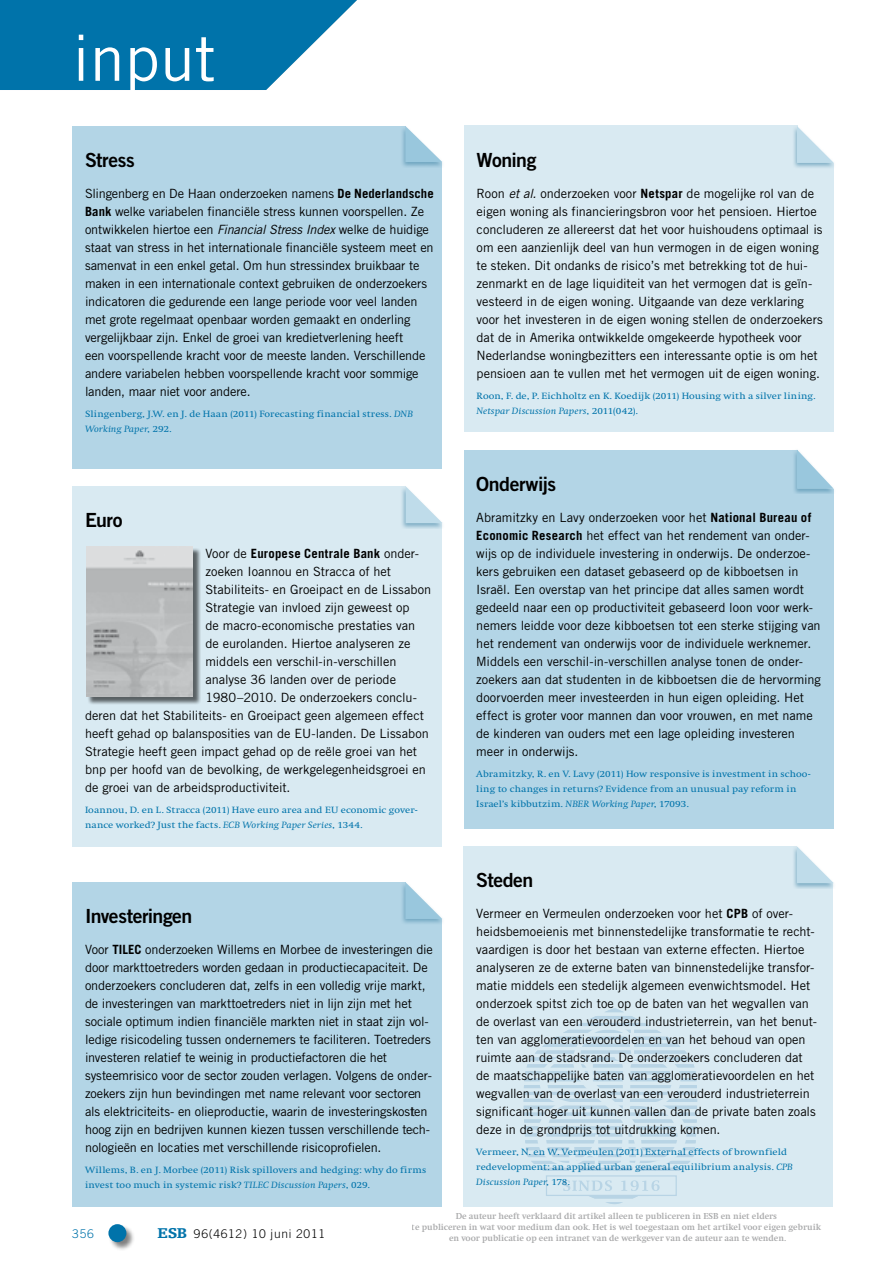
<style>
.page{position:relative;width:893px;height:1263px;background:#fff}
.page>*{position:absolute;margin:0;border:0;box-sizing:border-box;transform-origin:0 0}
.t1{font:63px "Trade Gothic";color:#fff}
.t2{font:19.5px "Trade Gothic Bold Two";letter-spacing:-.025em;color:#000}
.t3{font:12.75px/18px "Trade Gothic";letter-spacing:-.005em;color:#000}
.t4{font:700 12.75px "Trade Gothic";letter-spacing:.02em;color:#000}
.t5{font:300 12px "Trade Gothic";letter-spacing:.06em;color:#000}
.t6{font:300 12px "Trade Gothic";color:#0073aa}
.t7{font:9.45px/15px "Swift";letter-spacing:.01em;color:#0073aa;scale:1.11 1}
.t8{font:700 9px/10.8px "Swift";color:#707173;text-align:center}
.s1{font-weight:700}
.s2{font-style:italic}
.s3{font-weight:400}
.s4{font-family:"Egyptienne F";font-weight:900;font-size:15px;color:#0073aa}
</style>
<div class="page">
<div style="left:108px;top:1224px;width:27px;height:27px;background:#000;opacity:.5"></div>
<div style="left:108px;top:1224px;width:18px;height:18px;background:#0073aa;border-radius:50%"></div>
<svg style="left:0;top:0;width:357px;height:90px;background:#2085b4"></svg>
<div style="left:72px;top:126px;width:370px;height:342px;background:#b3d5e6"></div>
<div style="left:400px;top:124px;width:45px;height:44px;background:#0073aa;opacity:.39"></div>
<svg style="left:405px;top:126px;width:37px;height:36px"></svg>
<div style="left:72px;top:882px;width:370px;height:324px;background:#b3d5e6"></div>
<div style="left:400px;top:880px;width:45px;height:44px;background:#0073aa;opacity:.39"></div>
<svg style="left:405px;top:882px;width:37px;height:37px"></svg>
<div style="left:464px;top:126px;width:370px;height:306px;background:#d9eaf2"></div>
<div style="left:792px;top:124px;width:44px;height:44px;background:#0073aa;opacity:.39"></div>
<svg style="left:797px;top:126px;width:37px;height:37px"></svg>
<div style="left:463px;top:846px;width:370px;height:360px;background:#d9eaf2"></div>
<div style="left:792px;top:844px;width:44px;height:44px;background:#0073aa;opacity:.39"></div>
<svg style="left:797px;top:846px;width:37px;height:37px"></svg>
<div style="left:72px;top:486px;width:370px;height:360px;background:#d9eaf2"></div>
<div style="left:401px;top:484px;width:44px;height:44px;background:#0073aa;opacity:.39"></div>
<svg style="left:406px;top:486px;width:36px;height:37px"></svg>
<div style="left:464px;top:450px;width:369px;height:378px;background:#b3d5e6"></div>
<div style="left:792px;top:447px;width:44px;height:47px;background:#0073aa;opacity:.39"></div>
<svg style="left:797px;top:449px;width:37px;height:40px"></svg>
<div style="left:88px;top:547px;width:113px;height:158px;background:#000;opacity:.59"></div>
<img style="left:86px;top:546px;width:107px;height:151px">
<svg style="left:510px;top:1008px;width:198px;height:199px"></svg>
<h1 class="t1" style="left:72px;top:20px;width:145px">input</h1>
<h2 class="t2" style="left:85px;top:147px;width:51px">Stress</h2>
<p class="t3" style="left:85px;top:184px;width:350px">Slingenberg en De Haan onderzoeken namens <span class="s1">De Nederlandsche Bank</span> welke variabelen financiële stress kunnen voorspellen. Ze ontwikkelen hiertoe een <span class="s2">Financial Stress Index</span> welke de huidige staat van stress in het internationale financiële systeem meet en samenvat in een enkel getal. Om hun stressindex bruikbaar te maken in een internationale context gebruiken de onderzoekers indicatoren die gedurende een lange periode voor veel landen met grote regelmaat openbaar worden gemaakt en onderling vergelijkbaar zijn. Enkel de groei van kredietverlening heeft<br>een voorspellende kracht voor de meeste landen. Verschillende andere variabelen hebben voorspellende kracht voor sommige landen, maar niet voor andere.</p>
<p class="t7" style="left:85px;top:407px;width:297px">Slingenberg, J.W. en J. de Haan (2011) Forecasting financial stress. <span class="s2">DNB<br>Working Paper</span>, 292.</p>
<h2 class="t2" style="left:85px;top:507px;width:39px">Euro</h2>
<p class="t4" style="left:206px;top:546px;width:215px"><span class="s3">Voor de</span> Europese Centrale Bank <span class="s3">onder-</span></p>
<p class="t3" style="left:205px;top:562px;width:187px">zoeken Ioannou en Stracca of het</p>
<p class="t3" style="left:205px;top:580px;width:227px">Stabiliteits- en Groeipact en de Lissabon</p>
<p class="t3" style="left:205px;top:598px;width:206px">Strategie van invloed zijn geweest op</p>
<p class="t3" style="left:205px;top:616px;width:211px">de macro-economische prestaties van</p>
<p class="t3" style="left:205px;top:634px;width:207px">de eurolanden. Hiertoe analyseren ze</p>
<p class="t3" style="left:205px;top:652px;width:192px">middels een verschil-in-verschillen</p>
<p class="t3" style="left:205px;top:670px;width:192px">analyse 36 landen over de periode</p>
<p class="t3" style="left:205px;top:688px;width:213px">1980–2010. De onderzoekers conclu-</p>
<p class="t3" style="left:85px;top:706px;width:340px">deren dat het Stabiliteits- en Groeipact geen algemeen effect</p>
<p class="t3" style="left:85px;top:724px;width:345px">heeft gehad op balansposities van de EU-landen. De Lissabon</p>
<p class="t3" style="left:85px;top:742px;width:334px">Strategie heeft geen impact gehad op de reële groei van het</p>
<p class="t3" style="left:85px;top:760px;width:342px">bnp per hoofd van de bevolking, de werkgelegenheidsgroei en</p>
<p class="t3" style="left:85px;top:778px;width:207px">de groei van de arbeidsproductiviteit.</p>
<p class="t7" style="left:85px;top:803px;width:301px">Ioannou, D. en L. Stracca (2011) Have euro area and EU economic gover&shy;nance worked? Just the facts. <span class="s2">ECB Working Paper Series</span>, 1344.</p>
<h2 class="t2" style="left:85px;top:903px;width:109px">Investeringen</h2>
<p class="t4" style="left:85px;top:942px;width:35px"><span class="s3">Voor</span> TILEC</p>
<p class="t3" style="left:85px;top:940px;width:349px;text-indent:60px">onderzoeken Willems en Morbee de investeringen die door markttoetreders worden gedaan in productiecapaciteit. De onderzoekers concluderen dat, zelfs in een volledig vrije markt, de investeringen van markttoetreders niet in lijn zijn met het sociale optimum indien financiële markten niet in staat zijn vol&shy;ledige risicodeling tussen ondernemers te faciliteren. Toetreders investeren relatief te weinig in productiefactoren die het systeemrisico voor de sector zouden verlagen. Volgens de onder&shy;zoekers zijn hun bevindingen met name relevant voor sectoren als elektriciteits- en olieproductie, waarin de investeringskosten hoog zijn en bedrijven kunnen kiezen tussen verschillende tech&shy;nologieën en locaties met verschillende risicoprofielen.</p>
<p class="t7" style="left:85px;top:1163px;width:309px">Willems, B. en J. Morbee (2011) Risk spillovers and hedging: why do firms invest too much in systemic risk? <span class="s2">TILEC Discussion Papers</span>, 029.</p>
<h2 class="t2" style="left:477px;top:147px;width:61px">Woning</h2>
<p class="t3" style="left:477px;top:184px;width:348px">Roon <span class="s2">et al.</span> onderzoeken voor <span class="s1">Netspar</span> de mogelijke rol van de eigen woning als financieringsbron voor het pensioen. Hiertoe concluderen ze allereerst dat het voor huishoudens optimaal is om een aanzienlijk deel van hun vermogen in de eigen woning te steken. Dit ondanks de risico’s met betrekking tot de hui&shy;zenmarkt en de lage liquiditeit van het vermogen dat is geïn&shy;vesteerd in de eigen woning. Uitgaande van deze verklaring voor het investeren in de eigen woning stellen de onderzoekers dat de in Amerika ontwikkelde omgekeerde hypotheek voor Nederlandse woningbezitters een interessante optie is om het pensioen aan te vullen met het vermogen uit de eigen woning.</p>
<p class="t7" style="left:477px;top:389px;width:307px">Roon, F. de, P. Eichholtz en K. Koedijk (2011) Housing with a silver lining.<br><span class="s2">Netspar Discussion Papers</span>, 2011(042).</p>
<h2 class="t2" style="left:476px;top:471px;width:81px">Onderwijs</h2>
<p class="t3" style="left:476px;top:508px;width:346px">Abramitzky en Lavy onderzoeken voor het <span class="s1">National Bureau of Economic Research</span> het effect van het rendement van onder&shy;wijs op de individuele investering in onderwijs. De onderzoe&shy;kers gebruiken een dataset gebaseerd op de kibboetsen in Israël. Een overstap van het principe dat alles samen wordt gedeeld naar een op productiviteit gebaseerd loon voor werk&shy;nemers leidde voor deze kibboetsen tot een sterke stijging van het rendement van onderwijs voor de individuele werknemer.<br>Middels een verschil-in-verschillen analyse tonen de onder&shy;zoekers aan dat studenten in de kibboetsen die de hervorming doorvoerden meer investeerden in hun eigen opleiding. Het effect is groter voor mannen dan voor vrouwen, en met name de kinderen van ouders met een lage opleiding investeren meer in onderwijs.</p>
<p class="t7" style="left:476px;top:767px;width:303px">Abramitzky, R. en V. Lavy (2011) How responsive is investment in schoo&shy;ling to changes in returns? Evidence from an unusual pay reform in<br>Israel’s kibbutzim. <span class="s2">NBER Working Paper</span>, 17093.</p>
<h2 class="t2" style="left:476px;top:867px;width:59px">Steden</h2>
<p class="t3" style="left:476px;top:904px;width:342px">Vermeer en Vermeulen onderzoeken voor het <span class="s1">CPB</span> of over&shy;heidsbemoeienis met binnenstedelijke transformatie te recht&shy;vaardigen is door het bestaan van externe effecten. Hiertoe analyseren ze de externe baten van binnenstedelijke transfor&shy;matie middels een stedelijk algemeen evenwichtsmodel. Het onderzoek spitst zich toe op de baten van het wegvallen van de overlast van een verouderd industrieterrein, van het benut&shy;ten van agglomeratievoordelen en van het behoud van open ruimte aan de stadsrand. De onderzoekers concluderen dat de maatschappelijke baten van agglomeratievoordelen en het wegvallen van de overlast van een verouderd industrieterrein significant hoger uit kunnen vallen dan de private baten zoals deze in de grondprijs tot uitdrukking komen.</p>
<p class="t7" style="left:476px;top:1145px;width:287px">Vermeer, N. en W. Vermeulen (2011) External effects of brownfield redevelopment: an applied urban general equilibrium analysis. <span class="s2">CPB<br>Discussion Paper</span>, 178.</p>
<p class="t6" style="left:72px;top:1226px;width:23px">356</p>
<p class="t5" style="left:157px;top:1226px;width:169px"><span class="s4">ESB</span> 96(4612) 10 juni 2011</p>
<p class="t8" style="left:412px;top:1211px;width:411px">De auteur heeft verklaard dit artikel alleen te publiceren in ESB en niet elders<br>te publiceren in wat voor medium dan ook. Het is wel toegestaan om het artikel voor eigen gebruik en voor publicatie op een intranet van de werkgever van de auteur aan te wenden.</p>
</div>
